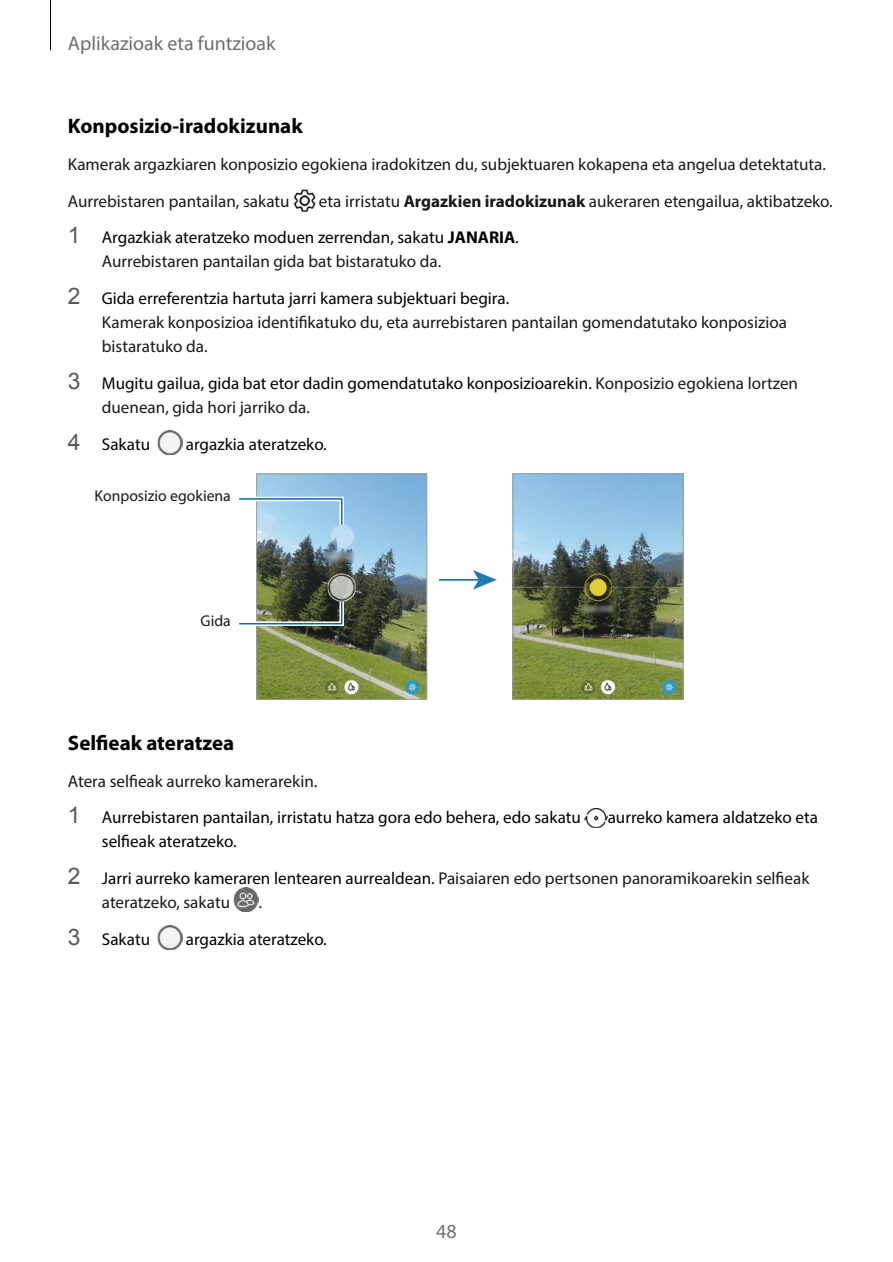
<style>
.page{position:relative;width:893px;height:1262px;background:#fff}
.page>*{position:absolute;margin:0;border:0;box-sizing:border-box;transform-origin:0 0}
.t1{font:700 21px "Myriad Pro";color:#000}
.t2{font:19.95px "Myriad Pro";color:#6d6f71}
.t3{font:19.95px "Myriad Pro";color:#707172}
.t4{font:17.1px/36.8px "Myriad Pro";color:#000}
.t5{font:17.1px/36.8px "Myriad Pro";color:#1a171b}
.t6{font:15.6px "Myriad Pro";color:#1a171b}
.s1{font-weight:700}
.s2{font-family:"Arial";font-size:22.8px;color:#58585a}
.s3{color:#000}
.s4{font-weight:700;color:#000}
.s5{color:#1a171b}
</style>
<div class="page">
<hr style="left:50px;top:0;width:1px;height:50px;background:#000">
<img style="left:293px;top:190px;width:22px;height:21px">
<img style="left:157px;top:431px;width:25px;height:23px">
<img style="left:584px;top:808px;width:23px;height:19px">
<img style="left:234px;top:887px;width:24px;height:24px">
<img style="left:157px;top:926px;width:25px;height:23px">
<hr style="left:440px;top:579px;width:40px;height:1px;background:#1c7bb6">
<svg style="left:473px;top:570px;width:24px;height:19px"></svg>
<img style="left:239px;top:473px;width:188px;height:227px">
<img style="left:512px;top:473px;width:172px;height:227px">
<p class="t2" style="left:68px;top:31px;width:209px">Aplikazioak eta funtzioak</p>
<p class="t1" style="left:68px;top:112px;width:236px">Konposizio-iradokizunak</p>
<p class="t5" style="left:68px;top:145px;width:759px">Kamerak argazkiaren konposizio egokiena iradokitzen du, subjektuaren kokapena eta angelua detektatuta.<br>Aurrebistaren pantailan, sakatu</p>
<p class="t5" style="left:68px;top:182px;width:766px;text-indent:251px">eta irristatu <span class="s1">Argazkien iradokizunak</span> aukeraren etengailua, aktibatzeko.<br><span class="s2">1</span> <span class="s3">Argazkiak ateratzeko moduen zerrendan, sakatu</span> <span class="s4">JANARIA</span><span class="s3">.</span></p>
<p class="t4" style="left:68px;top:243px;width:443px;text-indent:34px"><span class="s5">Aurrebistaren pantailan gida bat bistaratuko da.<br></span><span class="s2">2</span> Gida erreferentzia hartuta jarri kamera subjektuari begira.</p>
<p class="t5" style="left:102px;top:310px;width:686px;line-height:24px">Kamerak konposizioa identifikatuko du, eta aurrebistaren pantailan gomendatutako konposizioa bistaratuko da.</p>
<p class="t4" style="left:102px;top:371px;width:697px;line-height:24px;text-indent:-34px"><span class="s2">3</span> Mugitu gailua, gida bat etor dadin gomendatutako konposizioarekin. <span class="s5">Konposizio egokiena lortzen duenean, gida hori jarriko da.</span></p>
<p class="t4" style="left:68px;top:425px;width:84px"><span class="s2">4</span> Sakatu</p>
<p class="t4" style="left:186px;top:425px;width:142px">argazkia ateratzeko.</p>
<p class="t6" style="left:95px;top:486px;width:138px">Konposizio egokiena</p>
<p class="t6" style="left:200px;top:611px;width:32px">Gida</p>
<p class="t1" style="left:68px;top:729px;width:168px">Selfieak ateratzea</p>
<p class="t4" style="left:68px;top:762px;width:514px"><span class="s5">Atera selfieak aurreko kamerarekin.<br></span><span class="s2">1</span> Aurrebistaren pantailan, irristatu hatza gora edo behera, edo sakatu</p>
<p class="t4" style="left:607px;top:799px;width:212px">aurreko kamera aldatzeko eta</p>
<p class="t4" style="left:68px;top:823px;width:743px;text-indent:34px">selfieak ateratzeko.<br><span class="s2">2</span> Jarri aurreko kameraren lentearen aurrealdean. <span class="s5">Paisaiaren edo pertsonen panoramikoarekin selfieak</span></p>
<p class="t5" style="left:102px;top:883px;width:130px">ateratzeko, sakatu</p>
<p class="t5" style="left:258px;top:883px;width:5px">.</p>
<p class="t4" style="left:68px;top:920px;width:84px"><span class="s2">3</span> Sakatu</p>
<p class="t4" style="left:186px;top:920px;width:142px">argazkia ateratzeko.</p>
<p class="t3" style="left:436px;top:1218px;width:22px">48</p>
</div>
